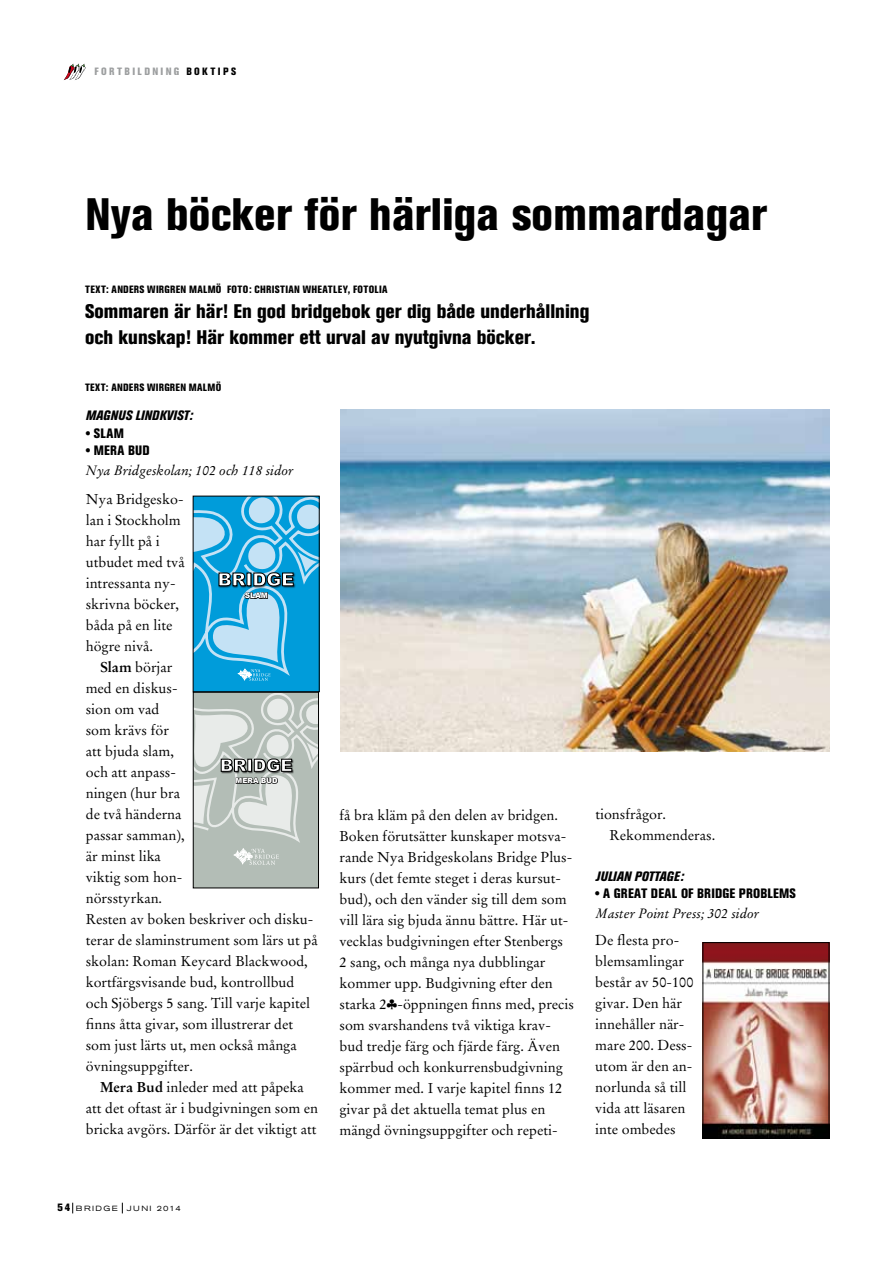
<style>
.page{position:relative;width:893px;height:1263px;background:#fff}
.page>*{position:absolute;margin:0;border:0;box-sizing:border-box;transform-origin:0 0}
.t1{font:800 condensed 45px "Akzidenz Grotesk BE";color:#000}
.t2{font:800 condensed 19.5px/25.5px "Akzidenz Grotesk BE";color:#000}
.t3{font:14.25px/21px "Stempel Garamond";color:#000}
.t4{font:italic 13.5px "Stempel Garamond LT Std";color:#000}
.t5{font:800 condensed 13.5px "Akzidenz Grotesk BE";color:#000}
.t6{font:italic 800 condensed 13.5px "Akzidenz Grotesk BE";letter-spacing:.005em;color:#000}
.t7{font:800 condensed 10.5px "Akzidenz Grotesk BE";letter-spacing:.045em;color:#000}
.t8{font:800 condensed 10.5px "Akzidenz Grotesk BE";color:#9c9e9f}
.t9{font:expanded 7.5px "Akzidenz Grotesk BE";letter-spacing:.18em;color:#000}
.t10{font:900 7.5px "Arial";color:#fff}
.t11{font:900 7.2px "Arial";color:#fff}
.s1{font-weight:700}
.s2{font-family:"Cards"}
.s3{font-weight:800;font-stretch:normal;font-size:10.5px}
</style>
<div class="page">
<svg style="left:64px;top:64px;width:21px;height:16px"></svg>
<div style="left:193px;top:496px;width:126px;height:195px;background:#009cda"></div>
<svg style="left:195px;top:498px;width:122px;height:183px"></svg>
<img style="left:705px;top:944px;width:122px;height:192px">
<div style="left:703px;top:942px;width:126px;height:196px;border:1px solid #000"></div>
<img style="left:340px;top:409px;width:489px;height:342px">
<div style="left:193px;top:692px;width:125px;height:196px;background:#b3bdb6"></div>
<svg style="left:195px;top:694px;width:122px;height:171px"></svg>
<div style="left:193px;top:692px;width:126px;height:196px;border:1px solid #000"></div>
<p class="t8" style="left:95px;top:66px;width:8px">FORTBILDNING</p>
<p class="t7" style="left:186px;top:66px;width:8px">BOKTI</p>
<p class="t7" style="left:223px;top:66px;width:14px">PS</p>
<h1 class="t1" style="left:86px;top:188px;width:683px">Nya böcker för härliga sommardagar</h1>
<p class="t7" style="left:85px;top:283px;width:33px">TEXT: ANDERS</p>
<p class="t7" style="left:147px;top:283px;width:15px">WIRGREN</p>
<p class="t7" style="left:189px;top:283px;width:8px">MALMÖ</p>
<p class="t7" style="left:227px;top:283px;width:7px">FOTO</p>
<p class="t7" style="left:249px;top:283px;width:12px">: CHRISTIAN</p>
<p class="t7" style="left:303px;top:283px;width:15px">WHEATLE</p>
<p class="t7" style="left:343px;top:283px;width:17px">Y, FOTOLIA</p>
<h2 class="t2" style="left:85px;top:299px;width:506px">Sommaren är här! En god bridgebok ger dig både underhållning och kunskap! Här kommer ett urval av nyutgivna böcker.</h2>
<p class="t7" style="left:85px;top:381px;width:33px">TEXT: ANDERS</p>
<p class="t7" style="left:147px;top:381px;width:15px">WIRGREN</p>
<p class="t7" style="left:189px;top:381px;width:8px">MALMÖ</p>
<p class="t6" style="left:86px;top:408px;width:109px">MAGNUS LINDKVIST:</p>
<p class="t5" style="left:86px;top:425px;width:17px">• SLAM</p>
<p class="t5" style="left:86px;top:442px;width:17px">• MERA</p>
<p class="t5" style="left:128px;top:442px;width:8px">BUD</p>
<p class="t4" style="left:86px;top:461px;width:209px">Nya Bridgeskolan; 102 och 118 sidor</p>
<p class="t3" style="left:86px;top:489px;width:100px">Nya Bridgesko&shy;lan i Stockholm har fyllt på i utbudet med två intressanta ny&shy;skrivna böcker, båda på en lite högre nivå.</p>
<p class="t3" style="left:86px;top:657px;width:233px;text-indent:14px"><span class="s1">Slam</span> börjar<br>med en diskus-<br>sion om vad<br>som krävs för<br>att bjuda slam,<br>och att anpass-<br>ningen (hur bra<br>de två händerna<br>passar samman),<br>är minst lika<br>viktig som hon-<br>nörsstyrkan.<br>Resten av boken beskriver och disku&shy;terar de slaminstrument som lärs ut på skolan: Roman Keycard Blackwood, kortfärgsvisande bud, kontrollbud och Sjöbergs 5 sang. Till varje kapitel finns åtta givar, som illustrerar det som just lärts ut, men också många övningsuppgifter.</p>
<p class="t3" style="left:86px;top:1077px;width:234px;text-align:center"><span class="s1">Mera Bud</span> inleder med att påpeka<br>att det oftast är i budgivningen som en bricka avgörs. Därför är det viktigt att</p>
<p class="t10" style="left:245px;top:590px;width:25px">SLAM</p>
<p class="t11" style="left:236px;top:775px;width:44px">MERA BUD</p>
<p class="t3" style="left:339px;top:805px;width:236px">få bra kläm på den delen av bridgen.<br>Boken förutsätter kunskaper motsva&shy;rande Nya Bridgeskolans Bridge Plus&shy;kurs (det femte steget i deras kursut&shy;bud), och den vänder sig till dem som vill lära sig bjuda ännu bättre. Här ut&shy;vecklas budgivningen efter Stenbergs<br>2 sang, och många nya dubblingar kommer upp. Budgivning efter den starka 2<span class="s2">c</span>-öppningen finns med, precis som svarshandens två viktiga krav&shy;bud tredje färg och fjärde färg. Även spärrbud och konkurrensbudgivning kommer med. I varje kapitel finns 12 givar på det aktuella temat plus en mängd övningsuppgifter och repeti-</p>
<p class="t3" style="left:610px;top:803px;width:107px;text-indent:-14px">tionsfrågor.<br>Rekommenderas.</p>
<p class="t6" style="left:595px;top:869px;width:90px">JULIAN POTTAGE:</p>
<p class="t5" style="left:595px;top:886px;width:27px">• A GREAT</p>
<p class="t5" style="left:651px;top:886px;width:8px">DEAL</p>
<p class="t5" style="left:681px;top:886px;width:24px">OF BRIDGE</p>
<p class="t5" style="left:739px;top:886px;width:16px">PROBLEMS</p>
<p class="t4" style="left:595px;top:905px;width:165px">Master Point Press; 302 sidor</p>
<p class="t3" style="left:595px;top:930px;width:100px">De flesta pro&shy;blemsamlingar består av 50-100 givar. Den här innehåller när&shy;mare 200. Dess&shy;utom är den an&shy;norlunda så till vida att läsaren inte ombedes</p>
<p class="t9" style="left:58px;top:1203px;width:125px"><span class="s3">54</span> BRIDGE JUNI 2014</p>
</div>
